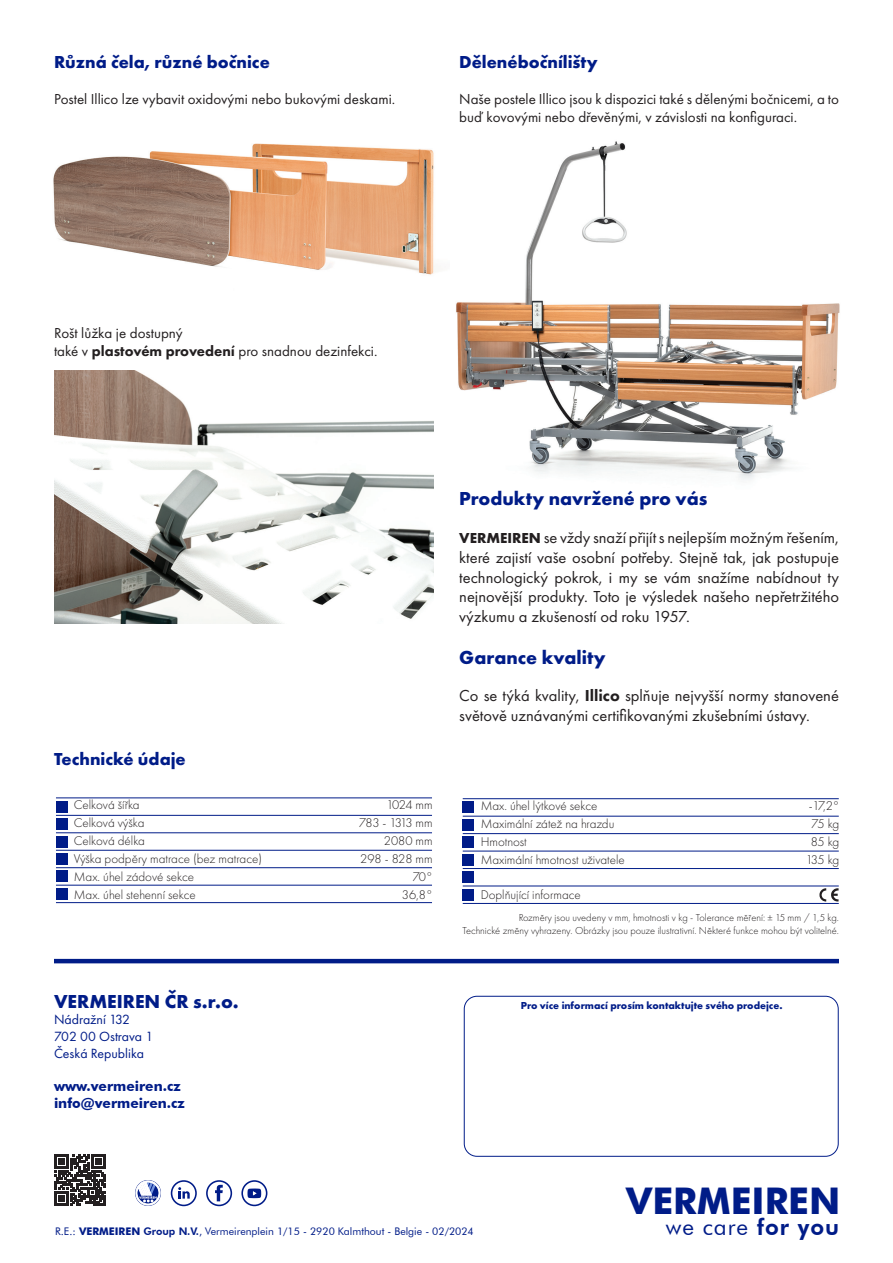
<style>
.page{position:relative;width:893px;height:1263px;background:#fff}
.page>*{position:absolute;margin:0;border:0;box-sizing:border-box;transform-origin:0 0}
.t1{font:700 36.75px "Futura BT";color:#001c88}
.t2{font:22.65px "Futura BT";letter-spacing:.04em;color:#001c88}
.t3{font:700 19.5px "Futura PT";color:#001c88}
.t4{font:700 18px "Futura PT";color:#001c88}
.t5{font:16.5px/19.8px "Futura PT";color:#231f20;text-align:justify}
.t6{font:15px/18px "Futura PT";color:#231f20}
.t7{font:13.8px "Futura PT";color:#001c88}
.t8{font:700 13.8px "Futura BT";color:#001c88}
.t9{font:300 13.05px "Futura PT";color:#231f20}
.t10{font:300 13.05px "Futura PT";letter-spacing:-.105em;color:#231f20}
.t11{font:300 10.5px "Futura PT";color:#231f20}
.t12{font:10.5px "Futura BT";color:#001c88}
.t13{font:700 10.5px "Futura PT";color:#001c88}
.s1{font-weight:800}
.s2{font-weight:700;font-size:15px}
.s3{font-weight:700}
</style>
<div class="page">
<div style="left:56px;top:801px;width:11px;height:11px;background:#001c88"></div>
<div style="left:56px;top:818px;width:11px;height:12px;background:#001c88"></div>
<div style="left:56px;top:836px;width:11px;height:11px;background:#001c88"></div>
<div style="left:56px;top:853px;width:11px;height:12px;background:#001c88"></div>
<div style="left:56px;top:871px;width:11px;height:11px;background:#001c88"></div>
<div style="left:56px;top:888px;width:11px;height:11px;background:#001c88"></div>
<hr style="left:56px;top:902px;width:376px;height:1px;background:#001c88">
<hr style="left:56px;top:885px;width:376px;height:1px;background:#001c88">
<hr style="left:56px;top:867px;width:376px;height:1px;background:#001c88">
<hr style="left:56px;top:850px;width:376px;height:1px;background:#001c88">
<hr style="left:56px;top:832px;width:376px;height:1px;background:#001c88">
<hr style="left:56px;top:815px;width:376px;height:1px;background:#001c88">
<hr style="left:56px;top:798px;width:376px;height:1px;background:#001c88">
<div style="left:463px;top:802px;width:11px;height:11px;background:#001c88"></div>
<div style="left:463px;top:819px;width:11px;height:11px;background:#001c88"></div>
<div style="left:463px;top:837px;width:11px;height:11px;background:#001c88"></div>
<div style="left:463px;top:854px;width:11px;height:11px;background:#001c88"></div>
<div style="left:463px;top:871px;width:11px;height:12px;background:#001c88"></div>
<div style="left:463px;top:889px;width:11px;height:11px;background:#001c88"></div>
<hr style="left:463px;top:903px;width:376px;height:1px;background:#001c88">
<hr style="left:463px;top:886px;width:376px;height:1px;background:#001c88">
<hr style="left:463px;top:868px;width:376px;height:1px;background:#001c88">
<hr style="left:463px;top:851px;width:376px;height:1px;background:#001c88">
<hr style="left:463px;top:833px;width:376px;height:1px;background:#001c88">
<hr style="left:463px;top:816px;width:376px;height:1px;background:#001c88">
<hr style="left:463px;top:798px;width:376px;height:1px;background:#001c88">
<svg style="left:819px;top:888px;width:20px;height:13px"></svg>
<svg style="left:54px;top:1154px;width:52px;height:52px"></svg>
<div style="left:171px;top:1180px;width:26px;height:26px;border:2px solid #001c88;border-radius:50%"></div>
<svg style="left:178px;top:1187px;width:12px;height:11px"></svg>
<div style="left:206px;top:1180px;width:26px;height:26px;border:2px solid #001c88;border-radius:50%"></div>
<svg style="left:215px;top:1185px;width:8px;height:16px"></svg>
<div style="left:241px;top:1180px;width:26px;height:26px;border:2px solid #001c88;border-radius:50%"></div>
<svg style="left:247px;top:1188px;width:14px;height:10px"></svg>
<div style="left:464px;top:996px;width:375px;height:161px;border:1px solid #001c88;border-radius:13px"></div>
<div style="left:135px;top:1180px;width:26px;height:26px;border:1px solid #001c88;border-radius:50%"></div>
<svg style="left:136px;top:1181px;width:24px;height:24px"></svg>
<hr style="left:54px;top:959px;width:785px;height:4px;background:#001c88">
<img style="left:456px;top:141px;width:384px;height:339px">
<img style="left:53px;top:143px;width:383px;height:132px">
<img style="left:54px;top:371px;width:380px;height:252px">
<p class="t4" style="left:54px;top:50px;width:217px">Různá čela, různé bočnice</p>
<p class="t6" style="left:54px;top:90px;width:343px">Postel Illico lze vybavit oxidovými nebo bukovými deskami.</p>
<p class="t4" style="left:459px;top:50px;width:140px">Dělenébočnílišty</p>
<p class="t6" style="left:459px;top:90px;width:381px">Naše postele Illico jsou k dispozici také s dělenými bočnicemi, a to buď kovovými nebo dřevěnými, v závislosti na konfiguraci.</p>
<p class="t6" style="left:54px;top:324px;width:130px">Rošt lůžka je dostupný</p>
<p class="t6" style="left:54px;top:342px;width:325px">také v <span class="s1">plastovém provedení</span> pro snadnou dezinfekci.</p>
<p class="t4" style="left:54px;top:747px;width:133px">Technické údaje</p>
<p class="t9" style="left:74px;top:797px;width:67px">Celková šířka</p>
<p class="t9" style="left:386px;top:797px;width:48px">1024 mm</p>
<p class="t9" style="left:74px;top:815px;width:72px">Celková výška</p>
<p class="t10" style="left:359px;top:815px;width:75px">783 - 1313 mm</p>
<p class="t9" style="left:74px;top:833px;width:73px">Celková délka</p>
<p class="t9" style="left:384px;top:833px;width:50px">2080 mm</p>
<p class="t9" style="left:74px;top:851px;width:190px">Výška podpěry matrace (bez matrace)</p>
<p class="t9" style="left:360px;top:851px;width:74px">298 - 828 mm</p>
<p class="t9" style="left:74px;top:869px;width:122px">Max. úhel zádové sekce</p>
<p class="t9" style="left:413px;top:869px;width:21px">70°</p>
<p class="t9" style="left:74px;top:887px;width:123px">Max. úhel stehenní sekce</p>
<p class="t9" style="left:402px;top:887px;width:32px">36,8°</p>
<p class="t3" style="left:54px;top:989px;width:186px">VERMEIREN ČR s.r.o.</p>
<p class="t7" style="left:54px;top:1012px;width:78px">Nádražní 132</p>
<p class="t7" style="left:54px;top:1028px;width:101px">702 00 Ostrava 1</p>
<p class="t7" style="left:54px;top:1045px;width:92px">Česká Republika</p>
<p class="t8" style="left:54px;top:1078px;width:129px">www.vermeiren.cz</p>
<p class="t8" style="left:54px;top:1094px;width:133px">info@vermeiren.cz</p>
<p class="t3" style="left:459px;top:486px;width:250px">Produkty navržené pro vás</p>
<p class="t5" style="left:459px;top:527px;width:381px"><span class="s2">VERMEIREN</span> se vždy snaží přijít s nejlepším možným řešením, které zajistí vaše osobní potřeby. Stejně tak, jak postupuje technologický pokrok, i my se vám snažíme nabídnout ty nejnovější produkty. Toto je výsledek našeho nepřetržitého výzkumu a zkušeností od roku 1957.</p>
<p class="t3" style="left:459px;top:644px;width:148px">Garance kvality</p>
<p class="t5" style="left:459px;top:686px;width:381px">Co se týká kvality, <span class="s1">Illico</span> splňuje nejvyšší normy stanovené světově uznávanými certifikovanými zkušebními ústavy.</p>
<p class="t9" style="left:481px;top:798px;width:118px">Max. úhel lýtkové sekce</p>
<p class="t9" style="left:809px;top:798px;width:32px">-17,2°</p>
<p class="t9" style="left:481px;top:816px;width:135px">Maximální zátež na hrazdu</p>
<p class="t9" style="left:812px;top:816px;width:29px">75 kg</p>
<p class="t9" style="left:481px;top:834px;width:48px">Hmotnost</p>
<p class="t9" style="left:811px;top:834px;width:30px">85 kg</p>
<p class="t9" style="left:481px;top:852px;width:146px">Maximální hmotnost uživatele</p>
<p class="t9" style="left:806px;top:852px;width:35px">135 kg</p>
<p class="t9" style="left:481px;top:888px;width:102px">Doplňující informace</p>
<p class="t11" style="left:519px;top:912px;width:322px">Rozměry jsou uvedeny v mm, hmotnosti v kg - Tolerance měření: ± 15 mm / 1,5 kg.</p>
<p class="t11" style="left:462px;top:924px;width:378px">Technické změny vyhrazeny. Obrázky jsou pouze ilustrativní. Některé funkce mohou být volitelné.</p>
<p class="t13" style="left:521px;top:999px;width:263px">Pro více informací prosím kontaktujte svého prodejce.</p>
<p class="t1" style="left:626px;top:1178px;width:216px">VERMEIREN</p>
<p class="t12" style="left:55px;top:1225px;width:420px">R.E.: <span class="s3">VERMEIREN</span> <span class="s1">Group N.V.</span>, Vermeirenplein 1/15 - 2920 Kalmthout - Belgie - 02/2024</p>
<p class="t2" style="left:666px;top:1213px;width:175px">we care <span class="s1">for you</span></p>
</div>
